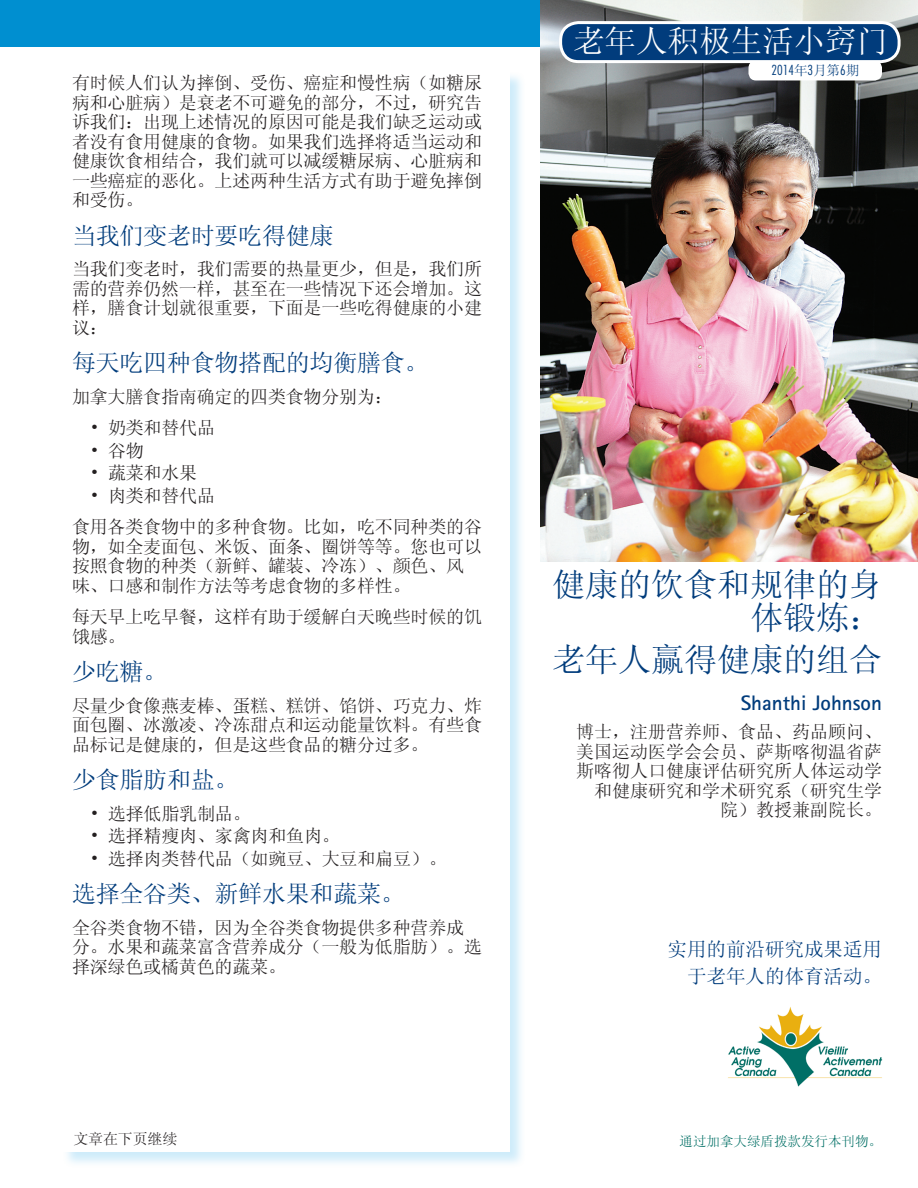
<style>
.page{position:relative;width:918px;height:1188px;background:#fff}
.page>*{position:absolute;margin:0;border:0;box-sizing:border-box;transform-origin:0 0}
.HL_1{font:33px/33px "Sim Sun";color:#013c7c;text-align:right}
.t1{font:31.5px "Sim Sun";color:#fff}
.subHL{font:24px "Sim Sun";letter-spacing:-.01em;color:#013c7c}
.author{font:700 21px "Rotis Sans Serif";color:#013c7c}
.t2{font:19.5px "Sim Sun";color:#013c7c}
.body_copy{font:18px/19.5px "Sim Sun";letter-spacing:-.01em;color:#231f20;text-align:justify}
.author_title{font:18px/19.5px "Sim Sun";color:#231f20;text-align:right}
.bullet{font:18px "Sim Sun";letter-spacing:-.01em;color:#231f20}
.bullet_last{font:18px "Sim Sun";letter-spacing:-.01em;color:#231f20}
.t3{font:15px "Sim Sun";letter-spacing:-.01em;color:#231f20}
.t4{font:13.5px "Sim Sun";color:#006f65}
.t5{font:300 condensed 13.5px "Futura";color:#013c7c}
.s1{font-family:"Sim Sun";font-weight:400;font-stretch:normal}
</style>
<div class="page">
<div style="left:0;top:0;width:557px;height:46px;background:#008fd0"></div>
<img style="left:540px;top:0;width:378px;height:561px">
<div style="left:62px;top:71px;width:464px;height:1097px;background:#9fd9f6;opacity:.5"></div>
<div style="left:63px;top:72px;width:447px;height:1080px;background:#fff"></div>
<img style="left:728px;top:1007px;width:155px;height:80px">
<div style="left:748px;top:61px;width:134px;height:19px;background:#fff;border-radius:8px"></div>
<div style="left:561px;top:23px;width:338px;height:39px;background:#013c7c;border-radius:18px"></div>
<div style="left:559px;top:21px;width:342px;height:42px;border:3px solid #fff;border-radius:18px"></div>
<p class="body_copy" style="left:72px;top:73px;width:412px">有时候人们认为摔倒、受伤、癌症和慢性病（如糖尿病和心脏病）是衰老不可避免的部分，不过，研究告诉我们：出现上述情况的原因可能是我们缺乏运动或者没有食用健康的食物。如果我们选择将适当运动和健康饮食相结合，我们就可以减缓糖尿病、心脏病和一些癌症的恶化。上述两种生活方式有助于避免摔倒和受伤。</p>
<p class="subHL" style="left:72px;top:223px;width:263px">当我们变老时要吃得健康</p>
<p class="body_copy" style="left:72px;top:259px;width:412px">当我们变老时，我们需要的热量更少，但是，我们所需的营养仍然一样，甚至在一些情况下还会增加。这样，膳食计划就很重要，下面是一些吃得健康的小建议：</p>
<p class="subHL" style="left:72px;top:351px;width:358px">每天吃四种食物搭配的均衡膳食。</p>
<p class="body_copy" style="left:72px;top:387px;width:322px">加拿大膳食指南确定的四类食物分别为：</p>
<p class="bullet" style="left:90px;top:419px;width:127px">• 奶类和替代品</p>
<p class="bullet" style="left:90px;top:441px;width:55px">• 谷物</p>
<p class="bullet" style="left:90px;top:464px;width:109px">• 蔬菜和水果</p>
<p class="bullet_last" style="left:90px;top:486px;width:127px">• 肉类和替代品</p>
<p class="body_copy" style="left:72px;top:517px;width:412px;text-align:left">食用各类食物中的多种食物。比如，吃不同种类的谷物，如全麦面包、米饭、面条、圈饼等等。您也可以按照食物的种类（新鲜、罐装、冷冻）、颜色、风味、口感和制作方法等考虑食物的多样性。</p>
<p class="body_copy" style="left:72px;top:607px;width:412px">每天早上吃早餐，这样有助于缓解白天晚些时候的饥饿感。</p>
<p class="subHL" style="left:72px;top:660px;width:97px">少吃糖。</p>
<p class="body_copy" style="left:72px;top:696px;width:412px">尽量少食像燕麦棒、蛋糕、糕饼、馅饼、巧克力、炸面包圈、冰激凌、冷冻甜点和运动能量饮料。有些食品标记是健康的，但是这些食品的糖分过多。</p>
<p class="subHL" style="left:72px;top:768px;width:168px">少食脂肪和盐。</p>
<p class="bullet" style="left:90px;top:804px;width:162px">• 选择低脂乳制品。</p>
<p class="bullet" style="left:90px;top:827px;width:251px">• 选择精瘦肉、家禽肉和鱼肉。</p>
<p class="bullet_last" style="left:90px;top:849px;width:358px">• 选择肉类替代品（如豌豆、大豆和扁豆）。</p>
<p class="subHL" style="left:72px;top:882px;width:334px">选择全谷类、新鲜水果和蔬菜。</p>
<p class="body_copy" style="left:72px;top:918px;width:412px;text-align:left">全谷类食物不错，因为全谷类食物提供多种营养成分。水果和蔬菜富含营养成分（一般为低脂肪）。选择深绿色或橘黄色的蔬菜。</p>
<p class="t3" style="left:73px;top:1131px;width:106px">文章在下页继续</p>
<p class="t1" style="left:573px;top:25px;width:316px">老年人积极生活小窍门</p>
<p class="t5" style="left:772px;top:62px;width:89px">2014<span class="s1">年</span>3<span class="s1">月第</span>6<span class="s1">期</span></p>
<p class="HL_1" style="left:552px;top:568px;width:331px">健康的饮食和规律的身体锻炼：</p>
<p class="HL_1" style="left:552px;top:643px;width:331px">老年人赢得健康的组合</p>
<p class="author" style="left:741px;top:689px;width:143px">Shanthi Johnson</p>
<p class="author_title" style="left:576px;top:722px;width:307px">博士，注册营养师、食品、药品顾问、美国运动医学会会员、萨斯喀彻温省萨斯喀彻人口健康评估研究所人体运动学和健康研究和学术研究系（研究生学院）教授兼副院长。</p>
<p class="t2" style="left:668px;top:939px;width:216px">实用的前沿研究成果适用</p>
<p class="t2" style="left:687px;top:966px;width:196px">于老年人的体育活动。</p>
<p class="t4" style="left:680px;top:1134px;width:204px">通过加拿大绿盾拨款发行本刊物。</p>
</div>
